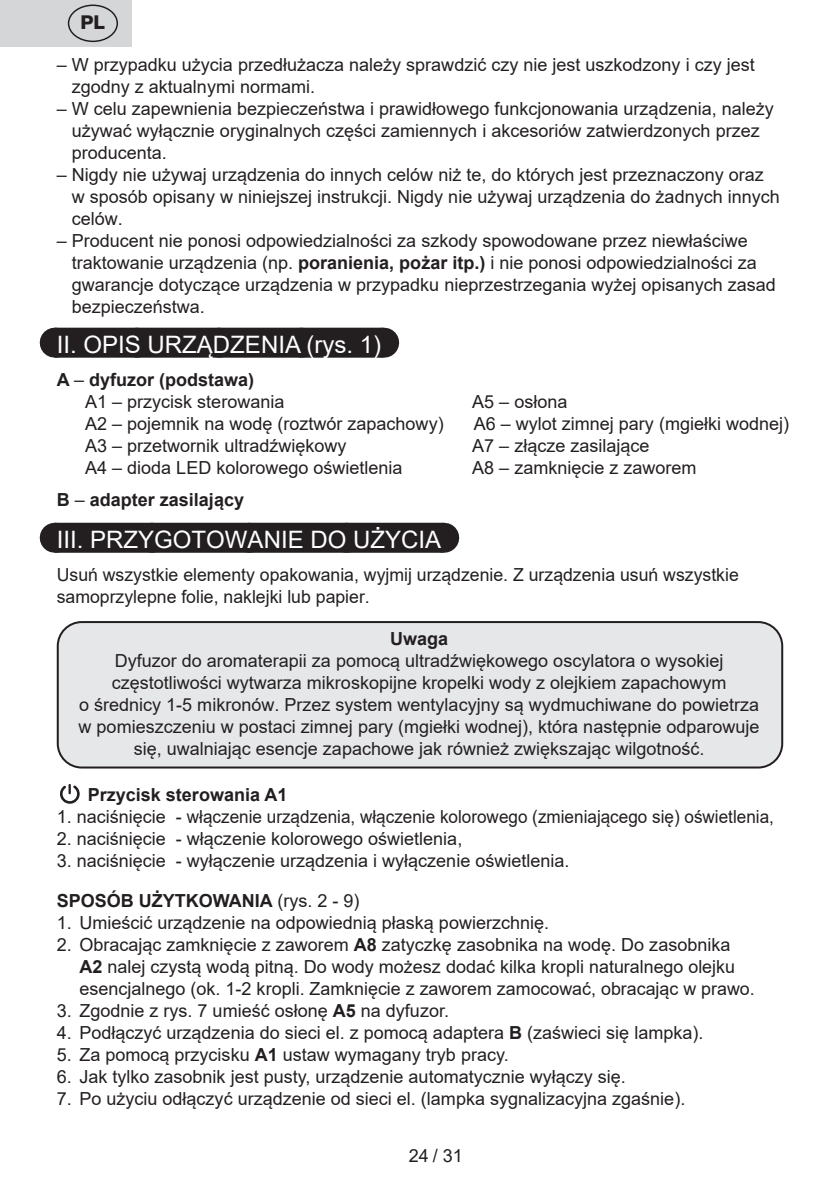
<style>
.page{position:relative;width:840px;height:1191px;background:#fff}
.page>*{position:absolute;margin:0;border:0;box-sizing:border-box;transform-origin:0 0}
.Grafický_nadpis_ETA{font:24px "Arial";color:#fff}
.t1{font:800 19.2px "Helvetica Neue OT";color:#231f20}
.Normální{font:18px/22px "Arial";color:#231f20}
._3_Text{font:18px "Arial";color:#231f20}
._3_Text-2{font:700 18px "Arial";color:#231f20}
.Normální-2{font:700 18px "Arial";color:#231f20}
.s1{font-weight:700}
.s2{font-weight:400}
</style>
<div class="page">
<div style="left:0;top:0;width:131px;height:47px;background:#d5d6d8"></div>
<div style="left:68px;top:5px;width:50px;height:37px;border:1px solid #231f20;border-radius:50%"></div>
<div style="left:55px;top:328px;width:328px;height:30px;background:#231f20"></div>
<svg style="left:137px;top:357px;width:205px;height:1px"></svg>
<hr style="left:383px;top:328px;width:1px;height:30px;background:#231f20">
<div style="left:55px;top:523px;width:388px;height:30px;background:#231f20"></div>
<svg style="left:152px;top:552px;width:242px;height:1px"></svg>
<hr style="left:443px;top:523px;width:1px;height:30px;background:#231f20">
<div style="left:58px;top:622px;width:723px;height:145px;background:#e6e7e9;border-radius:24px"></div>
<div style="left:57px;top:621px;width:725px;height:147px;border:2px solid #231f20;border-radius:24px"></div>
<svg style="left:60px;top:783px;width:20px;height:21px"></svg>
<p class="t1" style="left:80px;top:11px;width:26px">PL</p>
<p class="Normální" style="left:72px;top:53px;width:684px;text-indent:-15px">– W przypadku użycia przedłużacza należy sprawdzić czy nie jest uszkodzony i czy jest zgodny z aktualnymi normami.</p>
<p class="Normální" style="left:72px;top:97px;width:703px;text-indent:-15px">– W celu zapewnienia bezpieczeństwa i prawidłowego funkcjonowania urządzenia, należy używać wyłącznie oryginalnych części zamiennych i akcesoriów zatwierdzonych przez producenta.</p>
<p class="Normální" style="left:72px;top:163px;width:709px;text-indent:-15px">– Nigdy nie używaj urządzenia do innych celów niż te, do których jest przeznaczony oraz w sposób opisany w niniejszej instrukcji. Nigdy nie używaj urządzenia do żadnych innych celów.</p>
<p class="Normální" style="left:72px;top:229px;width:705px;text-indent:-15px">– Producent nie ponosi odpowiedzialności za szkody spowodowane przez niewłaściwe traktowanie urządzenia (np. <span class="s1">poranienia, pożar itp.)</span> i nie ponosi odpowiedzialności za gwarancje dotyczące urządzenia w przypadku nieprzestrzegania wyżej opisanych zasad bezpieczeństwa.</p>
<p class="Grafický_nadpis_ETA" style="left:57px;top:328px;width:326px">II. OPIS URZĄDZENIA (rys. 1)</p>
<p class="_3_Text-2" style="left:57px;top:367px;width:199px">A <span class="s2">–</span> dyfuzor (podstawa)</p>
<p class="_3_Text" style="left:85px;top:389px;width:201px">A1 – przycisk sterowania</p>
<p class="_3_Text" style="left:472px;top:389px;width:97px">A5 – osłona</p>
<p class="_3_Text" style="left:85px;top:411px;width:360px">A2 – pojemnik na wodę (roztwór zapachowy)</p>
<p class="_3_Text" style="left:473px;top:411px;width:317px">A6 – wylot zimnej pary (mgiełki wodnej)</p>
<p class="_3_Text" style="left:85px;top:433px;width:263px">A3 – przetwornik ultradźwiękowy</p>
<p class="_3_Text" style="left:472px;top:433px;width:179px">A7 – złącze zasilające</p>
<p class="_3_Text" style="left:85px;top:455px;width:319px">A4 – dioda LED kolorowego oświetlenia</p>
<p class="_3_Text" style="left:472px;top:455px;width:226px">A8 – zamknięcie z zaworem</p>
<p class="_3_Text-2" style="left:57px;top:487px;width:189px">B <span class="s2">–</span> adapter zasilający</p>
<p class="Grafický_nadpis_ETA" style="left:57px;top:523px;width:386px">III. PRZYGOTOWANIE DO UŻYCIA</p>
<p class="Normální" style="left:57px;top:564px;width:683px">Usuń wszystkie elementy opakowania, wyjmij urządzenie. Z urządzenia usuń wszystkie samoprzylepne folie, naklejki lub papier.</p>
<p class="Normální-2" style="left:390px;top:626px;width:60px">Uwaga</p>
<p class="Normální" style="left:79px;top:650px;width:682px;text-align:center">Dyfuzor do aromaterapii za pomocą ultradźwiękowego oscylatora o wysokiej częstotliwości wytwarza mikroskopijne kropelki wody z olejkiem zapachowym<br>o średnicy 1-5 mikronów. Przez system wentylacyjny są wydmuchiwane do powietrza w pomieszczeniu w postaci zimnej pary (mgiełki wodnej), która następnie odparowuje się, uwalniając esencje zapachowe jak również zwiększając wilgotność.</p>
<p class="_3_Text-2" style="left:88px;top:782px;width:201px">Przycisk sterowania A1</p>
<p class="_3_Text" style="left:57px;top:804px;width:718px">1. naciśnięcie - włączenie urządzenia, włączenie kolorowego (zmieniającego się) oświetlenia,</p>
<p class="_3_Text" style="left:57px;top:826px;width:407px">2. naciśnięcie - włączenie kolorowego oświetlenia,</p>
<p class="_3_Text" style="left:57px;top:848px;width:514px">3. naciśnięcie - wyłączenie urządzenia i wyłączenie oświetlenia.</p>
<p class="_3_Text-2" style="left:57px;top:888px;width:304px">SPOSÓB UŻYTKOWANIA <span class="s2">(rys. 2 - 9)</span></p>
<p class="Normální" style="left:57px;top:911px;width:493px">1. Umieścić urządzenie na odpowiednią płaską powierzchnię.</p>
<p class="Normální" style="left:79px;top:933px;width:676px;text-indent:-23px">2. Obracając zamknięcie z zaworem <span class="s1">A8</span> zatyczkę zasobnika na wodę. Do zasobnika<br><span class="s1">A2</span> nalej czystą wodą pitną. Do wody możesz dodać kilka kropli naturalnego olejku esencjalnego (ok. 1-2 kropli. Zamknięcie z zaworem zamocować, obracając w prawo.</p>
<p class="Normální" style="left:57px;top:999px;width:393px">3. Zgodnie z rys. 7 umieść osłonę <span class="s1">A5</span> na dyfuzor.</p>
<p class="Normální" style="left:57px;top:1021px;width:647px">4. Podłączyć urządzenia do sieci el. z pomocą adaptera <span class="s1">B</span> (zaświeci się lampka).</p>
<p class="Normální" style="left:57px;top:1043px;width:453px">5. Za pomocą przycisku <span class="s1">A1</span> ustaw wymagany tryb pracy.</p>
<p class="Normální" style="left:57px;top:1065px;width:570px">6. Jak tylko zasobnik jest pusty, urządzenie automatycznie wyłączy się.</p>
<p class="Normální" style="left:57px;top:1087px;width:629px">7. Po użyciu odłączyć urządzenie od sieci el. (lampka sygnalizacyjna zgaśnie).</p>
<p class="Normální" style="left:408px;top:1144px;width:56px">24 / 31</p>
</div>
